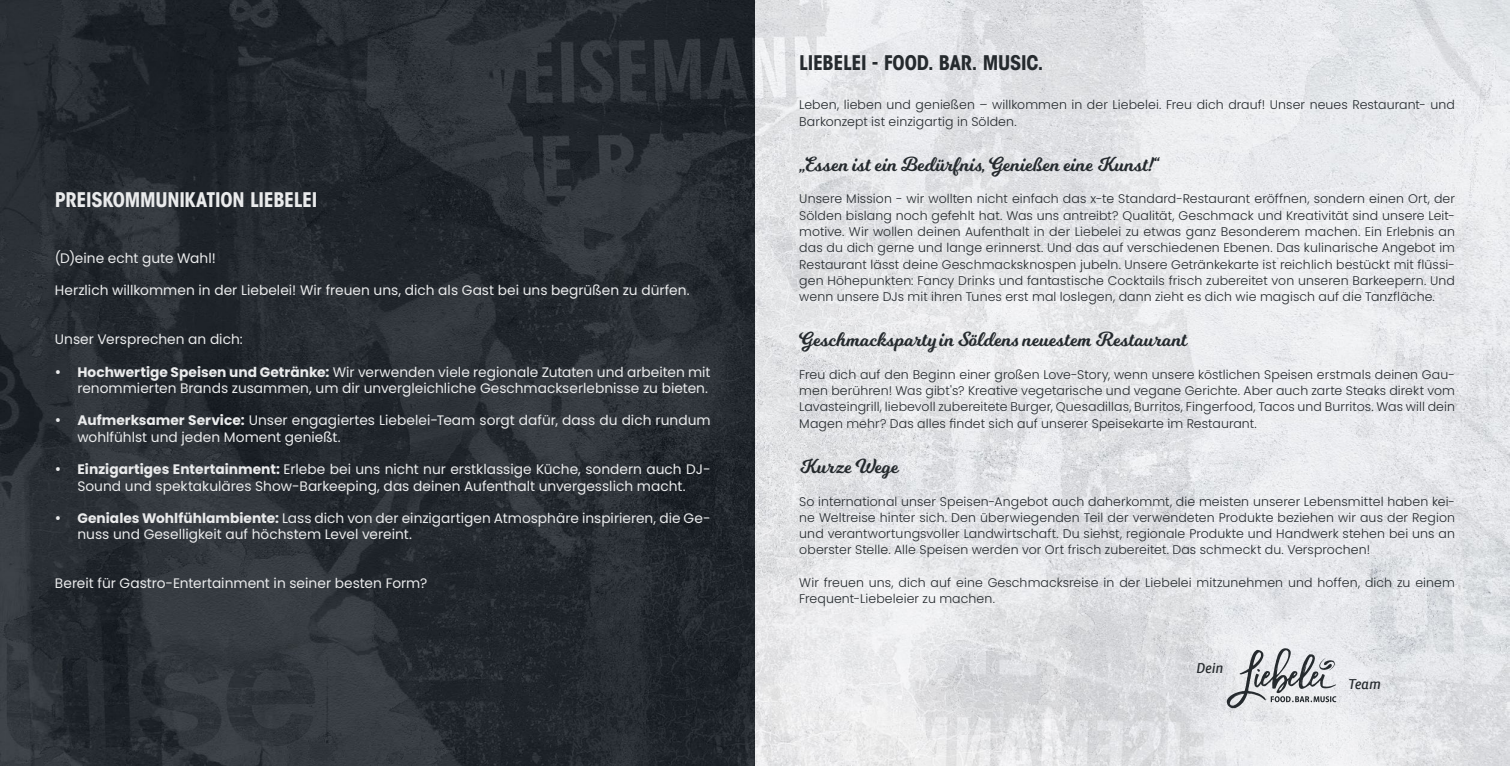
<style>
.page{position:relative;width:1510px;height:766px;background:#fff}
.page>*{position:absolute;margin:0;border:0;box-sizing:border-box;transform-origin:0 0}
.t1{font:20px "Milkshake";letter-spacing:.01em;color:#252a2e}
.t2{font:700 condensed 20px "ITC Avant Garde Std";letter-spacing:-.015em;color:#eaebec}
.t3{font:700 condensed 20px "ITC Avant Garde Std";letter-spacing:-.015em;color:#252a2e}
.t4{font:13.75px/16.2px "Poppins";color:#eaebec}
.t5{font:italic 13.75px "Ronnia W01";letter-spacing:.005em;color:#252a2e}
.t6{font:300 12.5px/16.2px "Poppins";letter-spacing:.01em;color:#252a2e;text-align:justify}
.s1{font-family:"Ronnia W01";font-weight:300}
.s2{font-weight:700}
</style>
<div class="page">
<img style="left:0;top:0;width:1509px;height:765px">
<svg style="left:758px;top:4px;width:4px;height:3px"></svg>
<svg style="left:1226px;top:648px;width:110px;height:60px;background:#bec0c4"></svg>
<h1 class="t2" style="left:55px;top:187px;width:264px">PREISKOMMUNIKATION LIEBELEI</h1>
<p class="t4" style="left:55px;top:250px;width:162px">(D)eine echt gute Wahl!</p>
<p class="t4" style="left:55px;top:282px;width:636px">Herzlich willkommen in der Liebelei! Wir freuen uns, dich als Gast bei uns begrüßen zu dürfen.</p>
<p class="t4" style="left:55px;top:331px;width:189px">Unser Versprechen an dich:</p>
<p class="t4" style="left:55px;top:363px;width:657px;text-align:right"><span class="s1">•</span> <span class="s2">Hochwertige Speisen und Getränke:</span> Wir verwenden viele regionale Zutaten und arbeiten mit renommierten Brands zusammen, um dir unvergleichliche Geschmackserlebnisse zu bieten.</p>
<p class="t4" style="left:77px;top:412px;width:634px;text-indent:-22px"><span class="s1">•</span> <span class="s2">Aufmerksamer Service:</span> Unser engagiertes Liebelei-Team sorgt dafür, dass du dich rundum wohlfühlst und jeden Moment genießt.</p>
<p class="t4" style="left:55px;top:461px;width:657px;text-align:center"><span class="s1">•</span> <span class="s2">Einzigartiges Entertainment:</span> Erlebe bei uns nicht nur erstklassige Küche, sondern auch DJ-<br>Sound und spektakuläres Show-Barkeeping, das deinen Aufenthalt unvergesslich macht.</p>
<p class="t4" style="left:77px;top:510px;width:635px;text-indent:-22px"><span class="s1">•</span> <span class="s2">Geniales Wohlfühlambiente:</span> Lass dich von der einzigartigen Atmosphäre inspirieren, die Ge&shy;nuss und Geselligkeit auf höchstem Level vereint.</p>
<p class="t4" style="left:55px;top:575px;width:374px">Bereit für Gastro-Entertainment in seiner besten Form?</p>
<h1 class="t3" style="left:799px;top:50px;width:246px">LIEBELEI - FOOD. BAR. MUSIC.</h1>
<p class="t6" style="left:799px;top:97px;width:657px">Leben, lieben und genießen – willkommen in der Liebelei. Freu dich drauf! Unser neues Restaurant- und<br>Barkonzept ist einzigartig in Sölden.</p>
<h1 class="t1" style="left:799px;top:150px;width:361px">„Essen ist ein Bedürfnis, Genießen eine Kunst!“</h1>
<p class="t6" style="left:799px;top:191px;width:657px">Unsere Mission - wir wollten nicht einfach das x-te Standard-Restaurant eröffnen, sondern einen Ort, der Sölden bislang noch gefehlt hat. Was uns antreibt? Qualität, Geschmack und Kreativität sind unsere Leit&shy;motive. Wir wollen deinen Aufenthalt in der Liebelei zu etwas ganz Besonderem machen. Ein Erlebnis an das du dich gerne und lange erinnerst. Und das auf verschiedenen Ebenen. Das kulinarische Angebot im Restaurant lässt deine Geschmacksknospen jubeln. Unsere Getränkekarte ist reichlich bestückt mit flüssi&shy;gen Höhepunkten: Fancy Drinks und fantastische Cocktails frisch zubereitet von unseren Barkeepern. Und wenn unsere DJs mit ihren Tunes erst mal loslegen, dann zieht es dich wie magisch auf die Tanzfläche.</p>
<h1 class="t1" style="left:799px;top:325px;width:389px">Geschmacksparty in Söldens neuestem Restaurant</h1>
<p class="t6" style="left:799px;top:366px;width:657px">Freu dich auf den Beginn einer großen Love-Story, wenn unsere köstlichen Speisen erstmals deinen Gau&shy;men berühren! Was gibt's? Kreative vegetarische und vegane Gerichte. Aber auch zarte Steaks direkt vom Lavasteingrill, liebevoll zubereitete Burger, Quesadillas, Burritos, Fingerfood, Tacos und Burritos. Was will dein Magen mehr? Das alles findet sich auf unserer Speisekarte im Restaurant.</p>
<h1 class="t1" style="left:799px;top:452px;width:101px">Kurze Wege</h1>
<p class="t6" style="left:799px;top:493px;width:657px">So international unser Speisen-Angebot auch daherkommt, die meisten unserer Lebensmittel haben kei&shy;ne Weltreise hinter sich. Den überwiegenden Teil der verwendeten Produkte beziehen wir aus der Region und verantwortungsvoller Landwirtschaft. Du siehst, regionale Produkte und Handwerk stehen bei uns an oberster Stelle. Alle Speisen werden vor Ort frisch zubereitet. Das schmeckt du. Versprochen!</p>
<p class="t6" style="left:799px;top:574px;width:657px">Wir freuen uns, dich auf eine Geschmacksreise in der Liebelei mitzunehmen und hoffen, dich zu einem<br>Frequent-Liebeleier zu machen.</p>
<p class="t5" style="left:1196px;top:659px;width:28px">Dein</p>
<p class="t5" style="left:1348px;top:675px;width:34px">Team</p>
</div>
